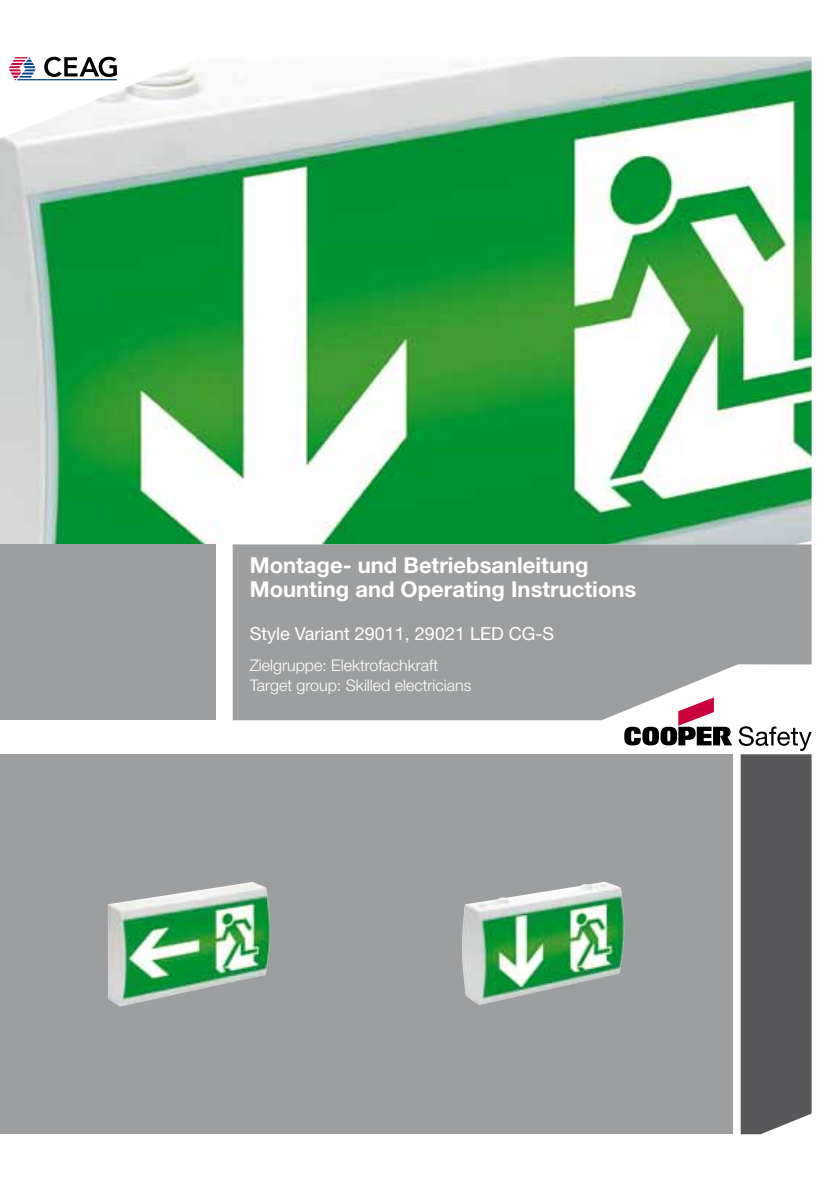
<style>
.page{position:relative;width:840px;height:1191px;background:#fff}
.page>*{position:absolute;margin:0;border:0;box-sizing:border-box;transform-origin:0 0}
.t1{font:700 22px/24px "Helvetica Neue LT Pro";color:#fff}
.t2{font:18px "Helvetica Neue LT Pro";color:#fff}
.t3{font:300 16px/19.2px "Helvetica Neue LT Pro";color:#fff}
</style>
<div class="page">
<img style="left:0;top:57px;width:811px;height:487px">
<div style="left:0;top:544px;width:215px;height:176px;background:#9c9e9f"></div>
<div style="left:232px;top:544px;width:579px;height:176px;background:#9c9e9f"></div>
<div style="left:0;top:754px;width:731px;height:380px;background:#9c9e9f"></div>
<svg style="left:9px;top:57px;width:108px;height:23px"></svg>
<svg style="left:624px;top:697px;width:107px;height:48px"></svg>
<svg style="left:738px;top:726px;width:73px;height:408px;background:#68686a"></svg>
<img style="left:108px;top:882px;width:162px;height:124px">
<img style="left:462px;top:882px;width:162px;height:123px">
<p class="t1" style="left:249px;top:552px;width:388px">Montage- und Betriebsanleitung<br>Mounting and Operating Instructions</p>
<p class="t2" style="left:249px;top:623px;width:306px">Style Variant 29011, 29021 LED CG-S</p>
<p class="t3" style="left:249px;top:656px;width:223px">Zielgruppe: Elektrofachkraft<br>Target group: Skilled electricians</p>
</div>
